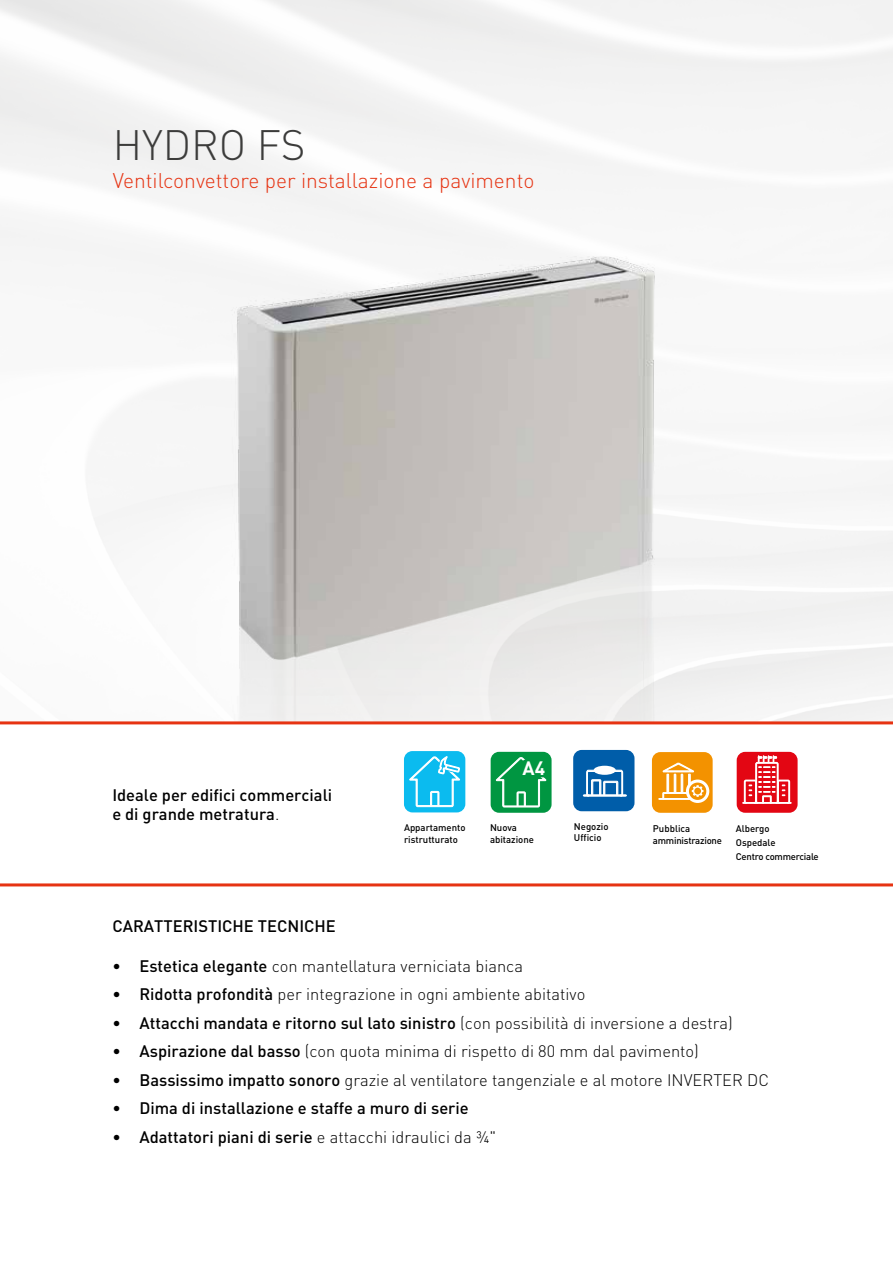
<style>
.page{position:relative;width:893px;height:1263px;background:#fff}
.page>*{position:absolute;margin:0;border:0;box-sizing:border-box;transform-origin:0 0}
.t1{font:300 42px "DIN";color:#3c3c3b}
.t2{font:300 21px "DIN";color:#e63312}
.t3{font:700 19.2px "DIN";color:#fff}
.t4{font:300 16.5px "DIN";color:#000}
.t5{font:500 16.5px/19.5px "DIN";color:#000}
.t6{font:500 9.6px/13.8px "DIN";letter-spacing:-.025em;color:#000}
.t7{font:500 9.6px/11.6px "DIN";color:#000}
.s1{font-weight:300}
.s2{font-weight:500}
</style>
<div class="page">
<img style="left:224px;top:257px;width:444px;height:464px">
<hr style="left:0;top:721px;width:893px;height:3px;background:#e63312">
<hr style="left:0;top:883px;width:893px;height:3px;background:#e63312">
<div style="left:652px;top:752px;width:61px;height:61px;background:#f39200;border-radius:8px"></div>
<svg style="left:687px;top:781px;width:21px;height:20px"></svg>
<div style="left:686px;top:779px;width:23px;height:24px;border:3px solid #fff;border-radius:50%"></div>
<svg style="left:658px;top:763px;width:45px;height:37px"></svg>
<div style="left:404px;top:751px;width:61px;height:61px;background:#0bbbef;border-radius:8px"></div>
<svg style="left:410px;top:756px;width:50px;height:51px"></svg>
<div style="left:737px;top:752px;width:61px;height:61px;background:#e30613;border-radius:8px"></div>
<svg style="left:742px;top:755px;width:50px;height:49px"></svg>
<div style="left:573px;top:750px;width:61px;height:61px;background:#005da9;border-radius:8px"></div>
<svg style="left:582px;top:769px;width:45px;height:28px"></svg>
<div style="left:594px;top:766px;width:22px;height:9px;background:#fff;border-radius:50%"></div>
<div style="left:491px;top:752px;width:61px;height:61px;background:#009641;border-radius:8px"></div>
<svg style="left:496px;top:757px;width:50px;height:50px"></svg>
<h1 class="t1" style="left:113px;top:119px;width:194px">HYDRO FS</h1>
<p class="t2" style="left:113px;top:168px;width:423px">Ventilconvettore per installazione a pavimento</p>
<p class="t5" style="left:112px;top:784px;width:221px">Ideale per edifici commerciali e di grande metratura<span class="s1">.</span></p>
<p class="t3" style="left:523px;top:755px;width:24px">A4</p>
<p class="t7" style="left:574px;top:820px;width:36px">Negozio<br>Ufficio</p>
<p class="t7" style="left:404px;top:821px;width:63px">Appartamento ristrutturato</p>
<p class="t6" style="left:736px;top:821px;width:84px">Albergo<br>Ospedale<br>Centro commerciale</p>
<p class="t7" style="left:490px;top:821px;width:46px">Nuova abitazione</p>
<p class="t6" style="left:653px;top:823px;width:70px;line-height:11.6px">Pubblica amministrazione</p>
<p class="t5" style="left:112px;top:916px;width:225px">CARATTERISTICHE TECNICHE</p>
<p class="t4" style="left:112px;top:956px;width:412px"><span class="s2">• Estetica elegante</span> con mantellatura verniciata bianca</p>
<p class="t4" style="left:112px;top:984px;width:474px"><span class="s2">• Ridotta profondità</span> per integrazione in ogni ambiente abitativo</p>
<p class="t5" style="left:112px;top:1012px;width:622px">• Attacchi mandata e ritorno sul lato sinistro <span class="s1">(con possibilità di inversione a destra)</span></p>
<p class="t4" style="left:112px;top:1041px;width:588px"><span class="s2">• Aspirazione dal basso</span> (con quota minima di rispetto di 80 mm dal pavimento)</p>
<p class="t4" style="left:112px;top:1069px;width:658px"><span class="s2">• Bassissimo impatto sonoro</span> grazie al ventilatore tangenziale e al motore INVERTER DC</p>
<p class="t5" style="left:112px;top:1098px;width:358px">• Dima di installazione e staffe a muro di serie</p>
<p class="t5" style="left:112px;top:1126px;width:385px">• Adattatori piani di serie <span class="s1">e attacchi idraulici da ¾"</span></p>
</div>
